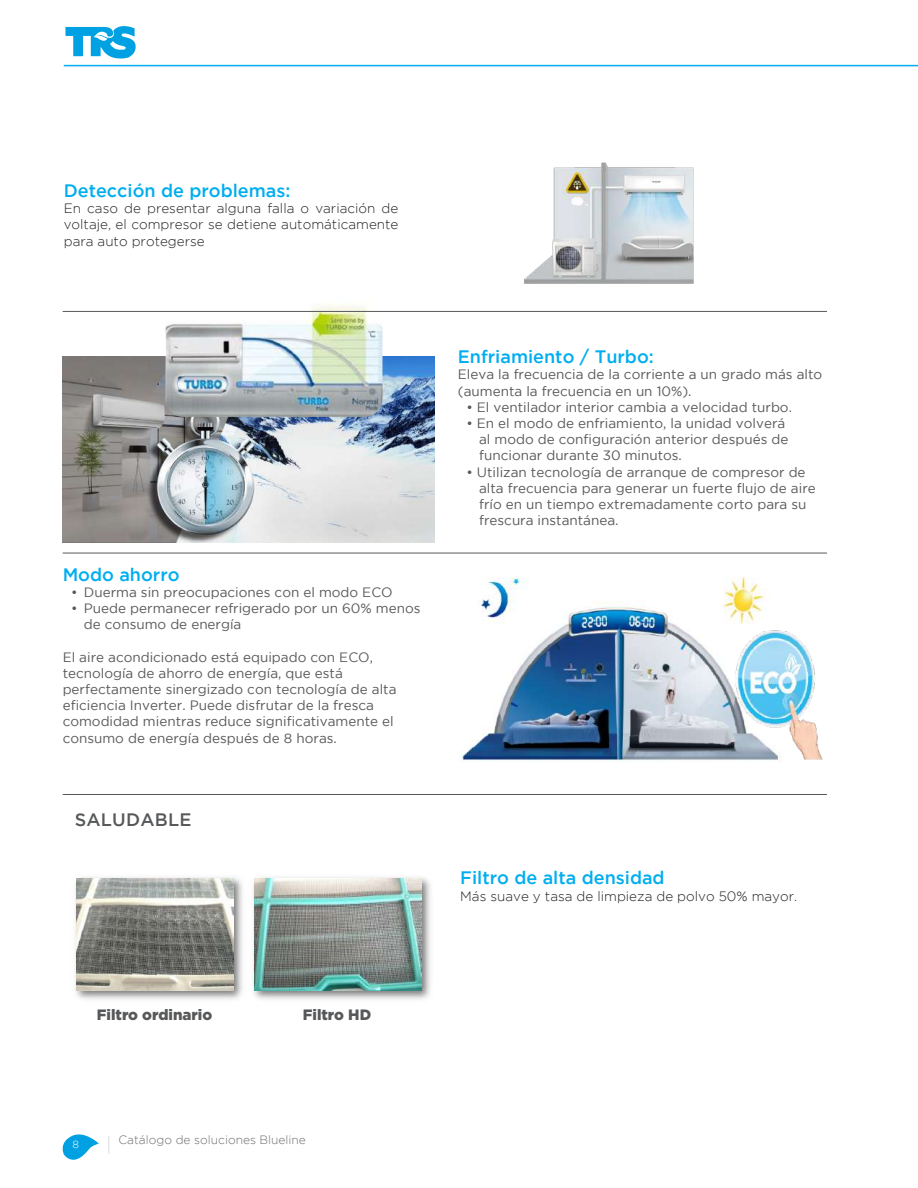
<style>
.page{position:relative;width:918px;height:1188px;background:#fff}
.page>*{position:absolute;margin:0;border:0;box-sizing:border-box;transform-origin:0 0}
.t1{font:500 18px "Gotham";color:#00aeef}
.t2{font:500 18px "Gotham";letter-spacing:.015em;color:#57585a}
.t3{font:900 15px "Gotham";color:#57585a}
.t4{font:13.5px/16.2px "Gotham";color:#57585a}
.t5{font:300 13.5px/16.2px "Gotham";color:#231f20;text-align:justify}
.t6{font:300 12px "Gotham";color:#6c6d70}
.t7{font:300 10.5px "Gotham";color:#fff}
</style>
<div class="page">
<svg style="left:62px;top:1134px;width:37px;height:26px"></svg>
<svg style="left:108px;top:1136px;width:1px;height:18px"></svg>
<svg style="left:65px;top:26px;width:71px;height:33px"></svg>
<hr style="left:64px;top:65px;width:854px;height:1px;background:#00aeef">
<img style="left:63px;top:357px;width:372px;height:185px">
<img style="left:460px;top:162px;width:321px;height:149px">
<img style="left:166px;top:305px;width:216px;height:112px">
<hr style="left:63px;top:553px;width:764px;height:1px;background:#57585a">
<hr style="left:63px;top:794px;width:764px;height:1px;background:#57585a">
<hr style="left:63px;top:311px;width:764px;height:1px;background:#57585a">
<img style="left:460px;top:577px;width:310px;height:185px">
<img style="left:691px;top:602px;width:132px;height:160px">
<img style="left:75px;top:877px;width:356px;height:123px">
<img style="left:77px;top:878px;width:156px;height:113px">
<img style="left:254px;top:878px;width:168px;height:113px">
<h1 class="t1" style="left:64px;top:180px;width:228px">Detección de problemas:</h1>
<p class="t5" style="left:64px;top:200px;width:336px">En caso de presentar alguna falla o variación de voltaje, el compresor se detiene automáticamente para auto protegerse</p>
<h1 class="t1" style="left:63px;top:564px;width:118px">Modo ahorro</h1>
<p class="t4" style="left:71px;top:584px;width:323px">• Duerma sin preocupaciones con el modo ECO</p>
<p class="t4" style="left:84px;top:600px;width:338px;text-indent:-13px">• Puede permanecer refrigerado por un 60% menos de consumo de energía</p>
<p class="t4" style="left:63px;top:649px;width:335px">El aire acondicionado está equipado con ECO, tecnología de ahorro de energía, que está perfectamente sinergizado con tecnología de alta eficiencia Inverter. Puede disfrutar de la fresca comodidad mientras reduce significativamente el consumo de energía después de 8 horas.</p>
<h1 class="t2" style="left:75px;top:810px;width:119px">SALUDABLE</h1>
<h1 class="t1" style="left:458px;top:347px;width:197px">Enfriamiento / Turbo:</h1>
<p class="t4" style="left:458px;top:366px;width:366px">Eleva la frecuencia de la corriente a un grado más alto (aumenta la frecuencia en un 10%).</p>
<p class="t4" style="left:466px;top:399px;width:327px">• El ventilador interior cambia a velocidad turbo.</p>
<p class="t4" style="left:479px;top:415px;width:311px;text-indent:-13px">• En el modo de enfriamiento, la unidad volverá al modo de configuración anterior después de funcionar durante 30 minutos.</p>
<p class="t4" style="left:479px;top:464px;width:338px;text-indent:-13px">• Utilizan tecnología de arranque de compresor de alta frecuencia para generar un fuerte flujo de aire frío en un tiempo extremadamente corto para su frescura instantánea.</p>
<h1 class="t1" style="left:460px;top:868px;width:206px">Filtro de alta densidad</h1>
<p class="t5" style="left:460px;top:888px;width:339px">Más suave y tasa de limpieza de polvo 50% mayor.</p>
<p class="t3" style="left:97px;top:1006px;width:117px">Filtro ordinario</p>
<p class="t3" style="left:303px;top:1006px;width:70px">Filtro HD</p>
<p class="t7" style="left:72px;top:1138px;width:8px">8</p>
<p class="t6" style="left:118px;top:1133px;width:189px">Catálogo de soluciones Blueline</p>
</div>
